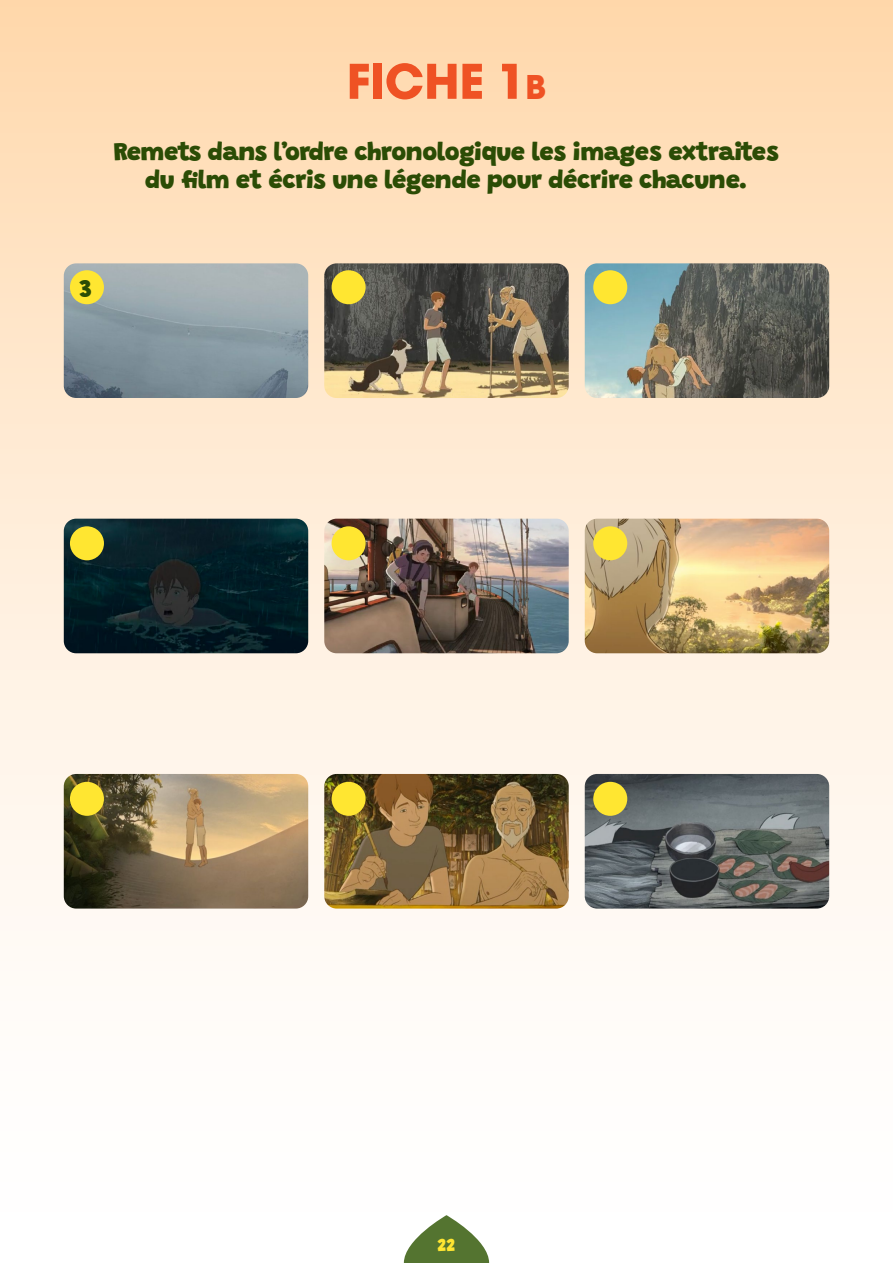
<style>
.page{position:relative;width:893px;height:1263px;background:#fff}
.page>*{position:absolute;margin:0;border:0;box-sizing:border-box;transform-origin:0 0}
.t1{font:700 52.5px "Avant Garde Md ITC";color:#ef5224}
.t2{font:900 25.5px/28.5px "Grandstander";letter-spacing:-.02em;color:#2b4c05;text-align:center}
.t3{font:900 18px "Grandstander";color:#ffe631}
.s1{font-size:36px}
</style>
<div class="page">
<div style="left:0;top:0;width:893px;height:1263px;background:linear-gradient(to bottom,#ffdbb2,#fff)"></div>
<img style="left:64px;top:263px;width:244px;height:135px">
<img style="left:324px;top:263px;width:245px;height:135px">
<img style="left:585px;top:263px;width:244px;height:135px">
<img style="left:64px;top:519px;width:244px;height:134px">
<img style="left:64px;top:774px;width:244px;height:134px">
<img style="left:324px;top:519px;width:245px;height:134px">
<img style="left:324px;top:774px;width:245px;height:134px">
<img style="left:585px;top:519px;width:244px;height:134px">
<img style="left:585px;top:774px;width:244px;height:134px">
<div style="left:70px;top:270px;width:34px;height:34px;background:#ffe631;border-radius:50%"></div>
<div style="left:70px;top:526px;width:34px;height:34px;background:#ffe631;border-radius:50%"></div>
<div style="left:70px;top:782px;width:34px;height:34px;background:#ffe631;border-radius:50%"></div>
<div style="left:332px;top:270px;width:34px;height:34px;background:#ffe631;border-radius:50%"></div>
<div style="left:332px;top:526px;width:34px;height:34px;background:#ffe631;border-radius:50%"></div>
<div style="left:332px;top:782px;width:34px;height:34px;background:#ffe631;border-radius:50%"></div>
<div style="left:593px;top:270px;width:34px;height:34px;background:#ffe631;border-radius:50%"></div>
<div style="left:593px;top:526px;width:34px;height:34px;background:#ffe631;border-radius:50%"></div>
<div style="left:593px;top:782px;width:34px;height:34px;background:#ffe631;border-radius:50%"></div>
<svg style="left:404px;top:1215px;width:85px;height:48px"></svg>
<h1 class="t1" style="left:347px;top:49px;width:201px">FICHE 1<span class="s1">B</span></h1>
<p class="t2" style="left:114px;top:135px;width:667px">Remets dans l’ordre chronologique les images extraites du film et écris une légende pour décrire chacune.</p>
<p class="t2" style="left:79px;top:272px;width:15px">3</p>
<p class="t3" style="left:438px;top:1231px;width:19px">22</p>
</div>
